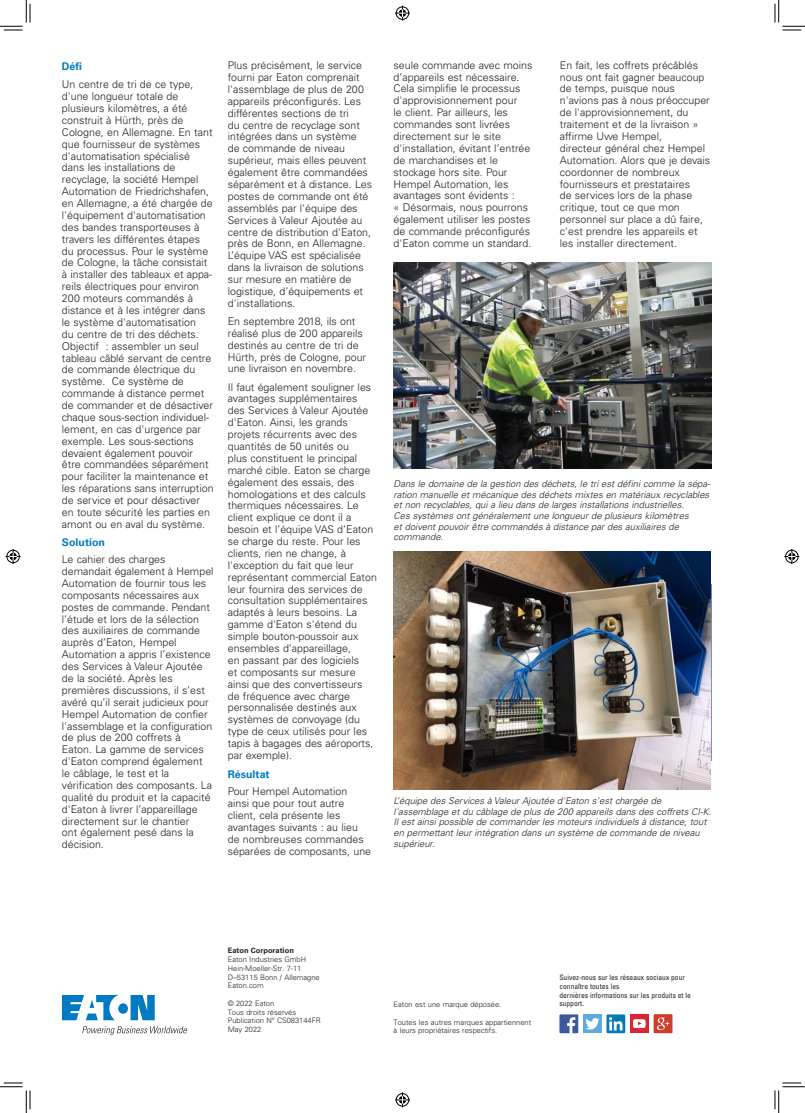
<style>
.page{position:relative;width:805px;height:1113px;background:#fff}
.page>*{position:absolute;margin:0;border:0;box-sizing:border-box;transform-origin:0 0}
._02_Body__8pt{font:300 10.75px/11.9px "Univers LT Std";color:#231f20}
._02_Body__8pt-2{font:300 10.62px/11.9px "Univers LT Std";color:#231f20}
._02_Body__8pt-3{font:700 10.62px "Univers LT Std";color:#007ac2}
._02_Body__8pt-4{font:italic 300 9.38px/10.6px "Univers LT Std";color:#231f20}
.t1{font:300 7.5px/8.8px "Univers LT Std";color:#231f20}
.t2{font:condensed 7.5px/8.8px "Univers LT Std";color:#231f20}
.t3{font:700 7.5px "Univers LT Std";color:#231f20}
</style>
<div class="page">
<div style="left:629px;top:1014px;width:19px;height:19px;background:#da2431"></div>
<div style="left:582px;top:1014px;width:19px;height:19px;background:#5ea9dd"></div>
<svg style="left:559px;top:1014px;width:19px;height:19px"></svg>
<svg style="left:585px;top:1018px;width:14px;height:11px"></svg>
<svg style="left:606px;top:1014px;width:19px;height:19px"></svg>
<svg style="left:608px;top:1016px;width:14px;height:14px"></svg>
<div style="left:653px;top:1014px;width:19px;height:19px;background:#ce3d28"></div>
<svg style="left:653px;top:1014px;width:18px;height:18px"></svg>
<svg style="left:633px;top:1019px;width:12px;height:9px"></svg>
<img style="left:393px;top:263px;width:317px;height:205px">
<img style="left:393px;top:551px;width:316px;height:238px">
<svg style="left:62px;top:995px;width:93px;height:25px"></svg>
<svg style="left:82px;top:1026px;width:105px;height:9px"></svg>
<svg style="left:0;top:0;width:31px;height:31px"></svg>
<svg style="left:0;top:1082px;width:31px;height:30px"></svg>
<svg style="left:774px;top:0;width:30px;height:31px"></svg>
<svg style="left:774px;top:1082px;width:30px;height:30px"></svg>
<svg style="left:395px;top:6px;width:15px;height:15px"></svg>
<svg style="left:395px;top:1092px;width:15px;height:15px"></svg>
<svg style="left:6px;top:549px;width:15px;height:15px"></svg>
<svg style="left:784px;top:549px;width:14px;height:15px"></svg>
<p class="_02_Body__8pt-3" style="left:62px;top:60px;width:22px">Défi</p>
<p class="_02_Body__8pt" style="left:62px;top:78px;width:153px">Un centre de tri de ce type, d'une longueur totale de plusieurs kilomètres, a été construit à Hürth, près de<br>Cologne, en Allemagne. En tant que fournisseur de systèmes d'automatisation spécialisé dans les installations de recyclage, la société Hempel<br>Automation de Friedrichshafen, en Allemagne, a été chargée de l'équipement d'automatisation des bandes transporteuses à travers les différentes étapes du processus. Pour le système de Cologne, la tâche consistait à installer des tableaux et appa&shy;reils électriques pour environ<br>200 moteurs commandés à distance et à les intégrer dans le système d'automatisation<br>du centre de tri des déchets.<br>Objectif : assembler un seul tableau câblé servant de centre de commande électrique du système. Ce système de commande à distance permet de commander et de désactiver chaque sous-section individuel&shy;lement, en cas d'urgence par exemple. Les sous-sections devaient également pouvoir être commandées séparément pour faciliter la maintenance et les réparations sans interruption de service et pour désactiver en toute sécurité les parties en amont ou en aval du système.</p>
<p class="_02_Body__8pt-3" style="left:62px;top:536px;width:45px">Solution</p>
<p class="_02_Body__8pt-2" style="left:62px;top:553px;width:153px">Le cahier des charges demandait également à Hempel<br>Automation de fournir tous les composants nécessaires aux postes de commande. Pendant l’étude et lors de la sélection des auxiliaires de commande auprès d’Eaton, Hempel<br>Automation a appris l’existence des Services à Valeur Ajoutée de la société. Après les premières discussions, il s’est avéré qu’il serait judicieux pour<br>Hempel Automation de confier l'assemblage et la configuration de plus de 200 coffrets à<br>Eaton. La gamme de services d'Eaton comprend également<br>le câblage, le test et la vérification des composants. La qualité du produit et la capacité d'Eaton à livrer l’appareillage directement sur le chantier<br>ont également pesé dans la décision.</p>
<p class="_02_Body__8pt-2" style="left:228px;top:59px;width:146px">Plus précisément, le service fourni par Eaton comprenait l'assemblage de plus de 200 appareils préconfigurés. Les différentes sections de tri<br>du centre de recyclage sont intégrées dans un système<br>de commande de niveau supérieur, mais elles peuvent également être commandées séparément et à distance. Les postes de commande ont été assemblés par l'équipe des<br>Services à Valeur Ajoutée au centre de distribution d'Eaton, près de Bonn, en Allemagne.<br>L’équipe VAS est spécialisée dans la livraison de solutions sur mesure en matière de logistique, d’équipements et d'installations.</p>
<p class="_02_Body__8pt-2" style="left:228px;top:315px;width:140px">En septembre 2018, ils ont réalisé plus de 200 appareils destinés au centre de tri de<br>Hürth, près de Cologne, pour une livraison en novembre.</p>
<p class="_02_Body__8pt-2" style="left:228px;top:381px;width:150px">Il faut également souligner les avantages supplémentaires des Services à Valeur Ajoutée d'Eaton. Ainsi, les grands projets récurrents avec des quantités de 50 unités ou<br>plus constituent le principal marché cible. Eaton se charge également des essais, des homologations et des calculs thermiques nécessaires. Le client explique ce dont il a besoin et l’équipe VAS d’Eaton se charge du reste. Pour les clients, rien ne change, à l'exception du fait que leur représentant commercial Eaton leur fournira des services de consultation supplémentaires adaptés à leurs besoins. La gamme d'Eaton s'étend du simple bouton-poussoir aux ensembles d’appareillage,<br>en passant par des logiciels<br>et composants sur mesure ainsi que des convertisseurs<br>de fréquence avec charge personnalisée destinés aux systèmes de convoyage (du type de ceux utilisés pour les tapis à bagages des aéroports, par exemple).</p>
<p class="_02_Body__8pt-3" style="left:228px;top:768px;width:43px">Résultat</p>
<p class="_02_Body__8pt-2" style="left:228px;top:785px;width:145px">Pour Hempel Automation ainsi que pour tout autre client, cela présente les avantages suivants : au lieu de nombreuses commandes séparées de composants, une</p>
<p class="_02_Body__8pt-2" style="left:393px;top:59px;width:140px">seule commande avec moins d’appareils est nécessaire.<br>Cela simplifie le processus d'approvisionnement pour<br>le client. Par ailleurs, les commandes sont livrées directement sur le site d'installation, évitant l’entrée de marchandises et le stockage hors site. Pour<br>Hempel Automation, les avantages sont évidents :<br>« Désormais, nous pourrons également utiliser les postes de commande préconfigurés d'Eaton comme un standard.</p>
<p class="_02_Body__8pt-2" style="left:559px;top:59px;width:152px">En fait, les coffrets précâblés nous ont fait gagner beaucoup de temps, puisque nous n'avions pas à nous préoccuper de l'approvisionnement, du traitement et de la livraison » affirme Uwe Hempel,<br>directeur général chez Hempel<br>Automation. Alors que je devais coordonner de nombreux fournisseurs et prestataires<br>de services lors de la phase critique, tout ce que mon personnel sur place a dû faire, c'est prendre les appareils et les installer directement.</p>
<p class="_02_Body__8pt-4" style="left:393px;top:478px;width:318px">Dans le domaine de la gestion des déchets, le tri est défini comme la sépa&shy;ration manuelle et mécanique des déchets mixtes en matériaux recyclables et non recyclables, qui a lieu dans de larges installations industrielles.<br>Ces systèmes ont généralement une longueur de plusieurs kilomètres<br>et doivent pouvoir être commandés à distance par des auxiliaires de commande.</p>
<p class="_02_Body__8pt-4" style="left:393px;top:795px;width:319px">L’équipe des Services à Valeur Ajoutée d'Eaton s'est chargée de l'assemblage et du câblage de plus de 200 appareils dans des coffrets CI-K.<br>Il est ainsi possible de commander les moteurs individuels à distance, tout en permettant leur intégration dans un système de commande de niveau supérieur.</p>
<p class="t3" style="left:228px;top:946px;width:68px">Eaton Corporation</p>
<p class="t1" style="left:228px;top:954px;width:93px">Eaton Industries GmbH<br>Hein-Moeller-Str. 7-11<br>D–53115 Bonn / Allemagne<br>Eaton.com</p>
<p class="t1" style="left:228px;top:998px;width:95px">© 2022 Eaton<br>Tous droits réservés<br>Publication N° CS083144FR<br>May 2022</p>
<p class="t1" style="left:393px;top:999px;width:109px">Eaton est une marque déposée.</p>
<p class="t1" style="left:393px;top:1017px;width:139px">Toutes les autres marques appartiennent à leurs propriétaires respectifs.</p>
<p class="t2" style="left:559px;top:972px;width:133px">Suivez-nous sur les réseaux sociaux pour connaître toutes les<br>dernières informations sur les produits et le support.</p>
</div>
